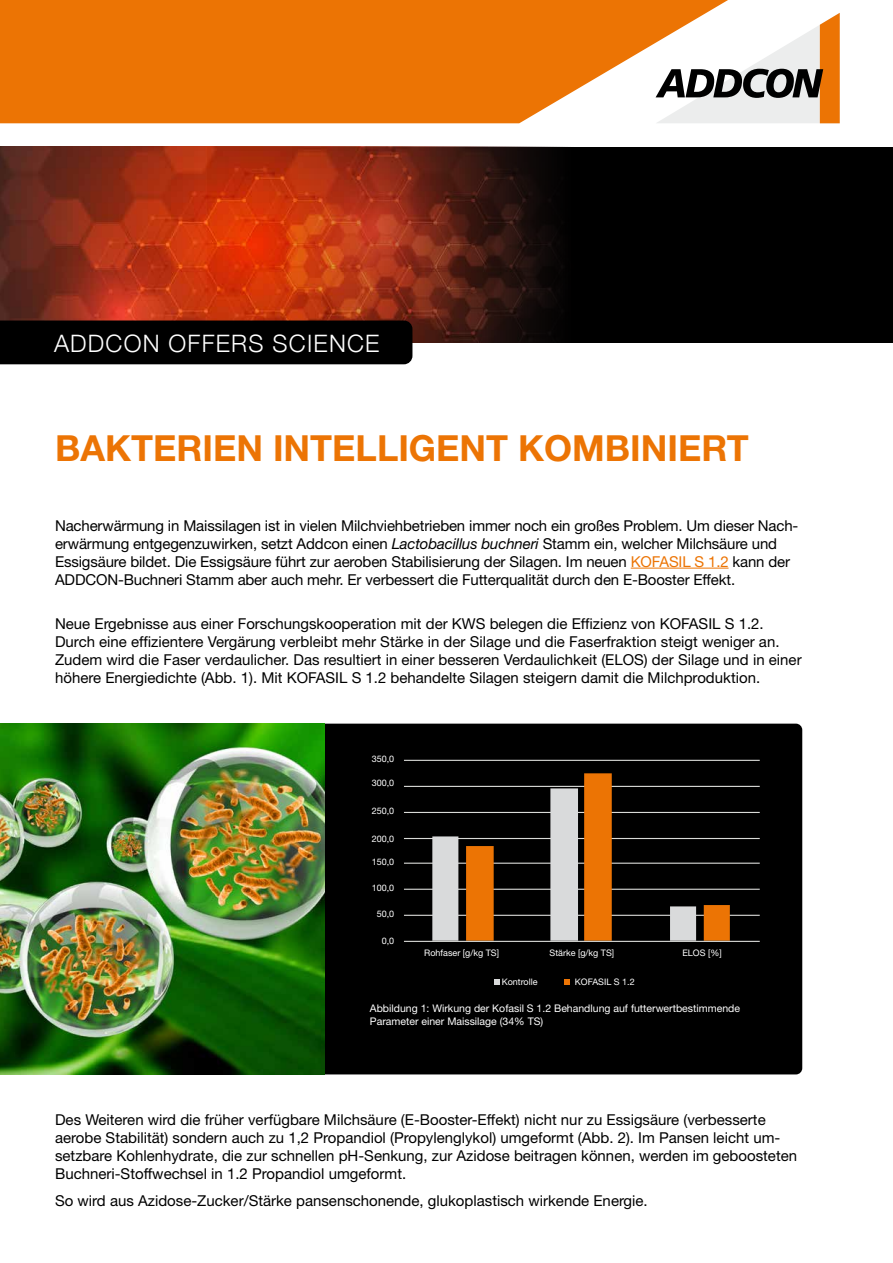
<style>
.page{position:relative;width:893px;height:1263px;background:#fff}
.page>*{position:absolute;margin:0;border:0;box-sizing:border-box;transform-origin:0 0}
.t1{font:700 36px "Helvetica Neue LT Std";color:#ec7404}
.t2{font:300 24px "Helvetica Neue";letter-spacing:.05em;color:#fff}
.t3{font:15px/18px "Helvetica Neue LT Std";color:#000}
.t4{font:10.5px/12.6px "Helvetica Neue LT Std";color:#fff}
.t5{font:9px "Helvetica Neue LT Std";color:#fff}
.s1{font-style:italic}
.s2{color:#ec7404}
</style>
<div class="page">
<hr style="left:631px;top:568px;width:97px;height:1px;background:#ec7404">
<div style="left:182px;top:724px;width:620px;height:350px;background:#000;border-radius:6px"></div>
<img style="left:0;top:724px;width:324px;height:350px">
<svg style="left:728px;top:13px;width:112px;height:110px"></svg>
<svg style="left:0;top:0;width:728px;height:123px;background:#eb8424"></svg>
<div style="left:208px;top:147px;width:685px;height:195px;background:#000"></div>
<img style="left:0;top:147px;width:563px;height:195px">
<svg style="left:494px;top:979px;width:5px;height:5px"></svg>
<svg style="left:564px;top:979px;width:6px;height:5px"></svg>
<hr style="left:404px;top:760px;width:356px;height:1px;background:#d9dad7">
<hr style="left:404px;top:786px;width:356px;height:1px;background:#d9dad7">
<hr style="left:404px;top:812px;width:356px;height:1px;background:#d9dad7">
<hr style="left:404px;top:838px;width:356px;height:1px;background:#d9dad7">
<hr style="left:404px;top:863px;width:356px;height:1px;background:#d9dad7">
<hr style="left:404px;top:889px;width:356px;height:1px;background:#d9dad7">
<hr style="left:404px;top:915px;width:356px;height:1px;background:#d9dad7">
<svg style="left:432px;top:773px;width:298px;height:168px"></svg>
<hr style="left:404px;top:941px;width:356px;height:1px;background:#d9dad7">
<div style="left:0;top:320px;width:412px;height:44px;background:#000"></div>
<h2 class="t2" style="left:54px;top:324px;width:327px">ADDCON OFFERS SCIENCE</h2>
<h1 class="t1" style="left:55px;top:426px;width:695px">BAKTERIEN INTELLIGENT KOMBINIERT</h1>
<p class="t3" style="left:55px;top:516px;width:745px">Nacherwärmung in Maissilagen ist in vielen Milchviehbetrieben immer noch ein großes Problem. Um dieser Nach&shy;erwärmung entgegenzuwirken, setzt Addcon einen <span class="s1">Lactobacillus buchneri</span> Stamm ein, welcher Milchsäure und Essigsäure bildet. Die Essigsäure führt zur aeroben Stabilisierung der Silagen. Im neuen <span class="s2">KOFASIL S 1.2</span> kann der ADDCON-Buchneri Stamm aber auch mehr. Er verbessert die Futterqualität durch den E-Booster Effekt.</p>
<p class="t3" style="left:55px;top:615px;width:748px">Neue Ergebnisse aus einer Forschungskooperation mit der KWS belegen die Effizienz von KOFASIL S 1.2.<br>Durch eine effizientere Vergärung verbleibt mehr Stärke in der Silage und die Faserfraktion steigt weniger an.<br>Zudem wird die Faser verdaulicher. Das resultiert in einer besseren Verdaulichkeit (ELOS) der Silage und in einer höhere Energiedichte (Abb. 1). Mit KOFASIL S 1.2 behandelte Silagen steigern damit die Milchproduktion.</p>
<p class="t5" style="left:372px;top:754px;width:24px">350,0</p>
<p class="t5" style="left:372px;top:778px;width:24px">300,0</p>
<p class="t5" style="left:372px;top:805px;width:24px">250,0</p>
<p class="t5" style="left:372px;top:834px;width:24px">200,0</p>
<p class="t5" style="left:372px;top:856px;width:24px">150,0</p>
<p class="t5" style="left:372px;top:882px;width:24px">100,0</p>
<p class="t5" style="left:377px;top:909px;width:19px">50,0</p>
<p class="t5" style="left:382px;top:935px;width:14px">0,0</p>
<p class="t5" style="left:424px;top:948px;width:76px">Rohfaser [g/kg TS]</p>
<p class="t5" style="left:549px;top:948px;width:66px">Stärke [g/kg TS]</p>
<p class="t5" style="left:682px;top:948px;width:41px">ELOS [%]</p>
<p class="t5" style="left:502px;top:976px;width:37px">Kontrolle</p>
<p class="t5" style="left:575px;top:976px;width:61px">KOFASIL S 1.2</p>
<p class="t4" style="left:370px;top:1002px;width:372px">Abbildung 1: Wirkung der Kofasil S 1.2 Behandlung auf futterwertbestimmende<br>Parameter einer Maissilage (34% TS)</p>
<p class="t3" style="left:55px;top:1111px;width:744px">Des Weiteren wird die früher verfügbare Milchsäure (E-Booster-Effekt) nicht nur zu Essigsäure (verbesserte aerobe Stabilität) sondern auch zu 1,2 Propandiol (Propylenglykol) umgeformt (Abb. 2). Im Pansen leicht um&shy;setzbare Kohlenhydrate, die zur schnellen pH-Senkung, zur Azidose beitragen können, werden im geboosteten Buchneri-Stoffwechsel in 1.2 Propandiol umgeformt.</p>
<p class="t3" style="left:55px;top:1191px;width:594px">So wird aus Azidose-Zucker/Stärke pansenschonende, glukoplastisch wirkende Energie.</p>
</div>
